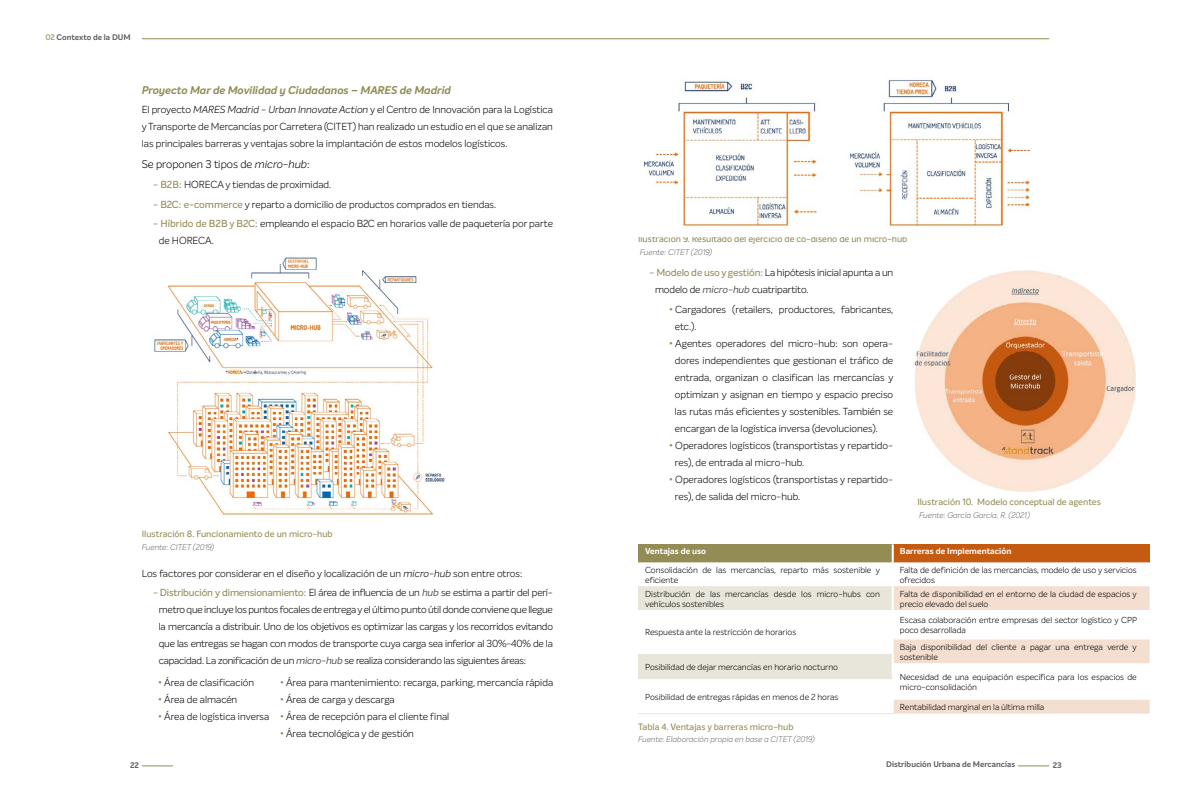
<style>
.page{position:relative;width:1191px;height:794px;background:#fff}
.page>*{position:absolute;margin:0;border:0;box-sizing:border-box;transform-origin:0 0}
.t1{font:italic 700 11px "Intelo";color:#938d55}
.t2{font:300 11px "Intelo";color:#000}
.t3{font:300 10px/17px "Intelo";color:#000}
.t4{font:500 9px "Intelo";color:#938d55}
.t5{font:300 8.5px/10px "Intelo";color:#000}
.t6{font:700 8.5px "Intelo";color:#fff}
.t7{font:italic 300 8px "Intelo";color:#706f6f}
.t8{font:700 8px "Intelo";color:#646363}
.s1{color:#ada67b}
.s2{font-style:italic}
.s3{font-weight:500;color:#938d55}
.s4{font-weight:400;font-style:italic;color:#575756}
</style>
<div class="page">
<hr style="left:142px;top:38px;width:907px;height:1px;background:#938d55">
<hr style="left:142px;top:765px;width:31px;height:1px;background:#938d55">
<hr style="left:1018px;top:765px;width:31px;height:1px;background:#938d55">
<img style="left:154px;top:256px;width:291px;height:260px">
<img style="left:642px;top:79px;width:389px;height:150px">
<img style="left:914px;top:270px;width:222px;height:222px">
<div style="left:638px;top:544px;width:254px;height:18px;background:#938d55"></div>
<div style="left:892px;top:544px;width:257px;height:18px;background:#c55a11"></div>
<svg style="left:638px;top:562px;width:511px;height:1px"></svg>
<svg style="left:891px;top:544px;width:2px;height:18px"></svg>
<hr style="left:891px;top:562px;width:2px;height:24px;background:#fff">
<svg style="left:638px;top:586px;width:511px;height:127px"></svg>
<hr style="left:638px;top:713px;width:255px;height:1px;background:#e8e6da">
<p class="t8" style="left:45px;top:32px;width:87px"><span class="s1">02</span> Contexto de la DUM</p>
<p class="t1" style="left:142px;top:83px;width:311px">Proyecto Mar de Movilidad y Ciudadanos – MARES de Madrid</p>
<p class="t3" style="left:142px;top:101px;width:413px;text-align:justify">El proyecto <span class="s2">MARES Madrid - Urban Innovate Action</span> y el Centro de Innovación para la Logística y Transporte de Mercancías por Carretera (CITET) han realizado un estudio en el que se analizan las principales barreras y ventajas sobre la implantación de estos modelos logísticos.</p>
<p class="t2" style="left:142px;top:157px;width:169px">Se proponen 3 tipos de <span class="s2">micro-hub</span>:</p>
<p class="t3" style="left:153px;top:176px;width:180px"><span class="s3">- B2B:</span> HORECA y tiendas de proximidad.</p>
<p class="t3" style="left:153px;top:195px;width:344px"><span class="s3">- B2C: e-commerce</span> y reparto a domicilio de productos comprados en tiendas.</p>
<p class="t3" style="left:159px;top:215px;width:396px;text-indent:-6px"><span class="s3">- Híbrido de B2B y B2C:</span> empleando el espacio B2C en horarios valle de paquetería por parte de HORECA.</p>
<p class="t4" style="left:142px;top:528px;width:192px">Ilustración 8. Funcionamiento de un micro-hub</p>
<p class="t7" style="left:142px;top:542px;width:74px">Fuente: CITET (2019)</p>
<p class="t3" style="left:142px;top:564px;width:382px">Los factores por considerar en el diseño y localización de un <span class="s2">micro-hub</span> son entre otros:</p>
<p class="t3" style="left:159px;top:584px;width:396px;text-align:justify;text-indent:-6px"><span class="s3">- Distribución y dimensionamiento:</span> El área de influencia de un <span class="s4">hub</span> se estima a partir del perí&shy;metro que incluye los puntos focales de entrega y el último punto útil donde conviene que llegue la mercancía a distribuir. Uno de los objetivos es optimizar las cargas y los recorridos evitando que las entregas se hagan con modos de transporte cuya carga sea inferior al 30%-40% de la capacidad. La zonificación de un <span class="s4">micro-hub</span> se realiza considerando las siguientes áreas:</p>
<p class="t3" style="left:158px;top:674px;width:98px"><span class="s3">•</span> Área de clasificación</p>
<p class="t3" style="left:158px;top:691px;width:81px"><span class="s3">•</span> Área de almacén</p>
<p class="t3" style="left:158px;top:708px;width:113px"><span class="s3">•</span> Área de logística inversa</p>
<p class="t3" style="left:280px;top:674px;width:275px"><span class="s3">•</span> Área para mantenimiento: recarga, parking, mercancía rápida</p>
<p class="t3" style="left:280px;top:691px;width:116px"><span class="s3">•</span> Área de carga y descarga</p>
<p class="t3" style="left:280px;top:708px;width:171px"><span class="s3">•</span> Área de recepción para el cliente final</p>
<p class="t3" style="left:280px;top:725px;width:135px"><span class="s3">•</span> Área tecnológica y de gestión</p>
<p class="t4" style="left:638px;top:233px;width:271px">Ilustración 9. Resultado del ejercicio de co-diseño de un micro-hub</p>
<p class="t7" style="left:640px;top:247px;width:74px">Fuente: CITET (2019)</p>
<p class="t3" style="left:655px;top:264px;width:240px;text-indent:-6px"><span class="s3">- Modelo de uso y gestión:</span> La hipótesis inicial apunta a un modelo de <span class="s4">micro-hub</span> cuatripartito.</p>
<p class="t3" style="left:675px;top:301px;width:220px;text-indent:-6px"><span class="s3">•</span> Cargadores (retailers, productores, fabricantes, etc.).</p>
<p class="t3" style="left:675px;top:335px;width:220px;text-align:justify;text-indent:-6px"><span class="s3">•</span> Agentes operadores del micro-hub: son opera&shy;dores independientes que gestionan el tráfico de entrada, organizan o clasifican las mercancías y optimizan y asignan en tiempo y espacio preciso las rutas más eficientes y sostenibles. También se encargan de la logística inversa (devoluciones).</p>
<p class="t3" style="left:675px;top:437px;width:220px;text-indent:-6px"><span class="s3">•</span> Operadores logísticos (transportistas y repartido&shy;res), de entrada al micro-hub.</p>
<p class="t3" style="left:675px;top:471px;width:220px;text-indent:-6px"><span class="s3">•</span> Operadores logísticos (transportistas y repartido&shy;res), de salida del micro-hub.</p>
<p class="t4" style="left:917px;top:496px;width:185px">Ilustración 10. Modelo conceptual de agentes</p>
<p class="t7" style="left:919px;top:510px;width:112px">Fuente: García García, R. (2021)</p>
<p class="t6" style="left:645px;top:546px;width:62px">Ventajas de uso</p>
<p class="t6" style="left:900px;top:546px;width:113px">Barreras de Implementación</p>
<p class="t5" style="left:645px;top:564px;width:236px">Consolidación de las mercancías, reparto más sostenible y eficiente</p>
<p class="t5" style="left:900px;top:564px;width:238px">Falta de definición de las mercancías, modelo de uso y servicios ofrecidos</p>
<p class="t5" style="left:645px;top:588px;width:236px">Distribución de las mercancías desde los micro-hubs con vehículos sostenibles</p>
<p class="t5" style="left:900px;top:588px;width:238px">Falta de disponibilidad en el entorno de la ciudad de espacios y precio elevado del suelo</p>
<p class="t5" style="left:645px;top:627px;width:152px">Respuesta ante la restricción de horarios</p>
<p class="t5" style="left:900px;top:615px;width:238px">Escasa colaboración entre empresas del sector logístico y CPP poco desarrollada</p>
<p class="t5" style="left:900px;top:641px;width:238px">Baja disponibilidad del cliente a pagar una entrega verde y sostenible</p>
<p class="t5" style="left:645px;top:662px;width:194px">Posibilidad de dejar mercancías en horario nocturno</p>
<p class="t5" style="left:645px;top:691px;width:195px">Posibilidad de entregas rápidas en menos de 2 horas</p>
<p class="t4" style="left:638px;top:721px;width:157px">Tabla 4. Ventajas y barreras micro-hub</p>
<p class="t7" style="left:638px;top:734px;width:178px">Fuente: Elaboración propia en base a CITET (2019)</p>
<p class="t5" style="left:900px;top:672px;width:238px">Necesidad de una equipación específica para los espacios de micro-consolidación</p>
<p class="t5" style="left:900px;top:702px;width:146px">Rentabilidad marginal en la última milla</p>
<p class="t8" style="left:130px;top:760px;width:10px">22</p>
<p class="t8" style="left:886px;top:759px;width:130px">Distribución Urbana de Mercancías</p>
<p class="t8" style="left:1052px;top:760px;width:11px">23</p>
</div>
